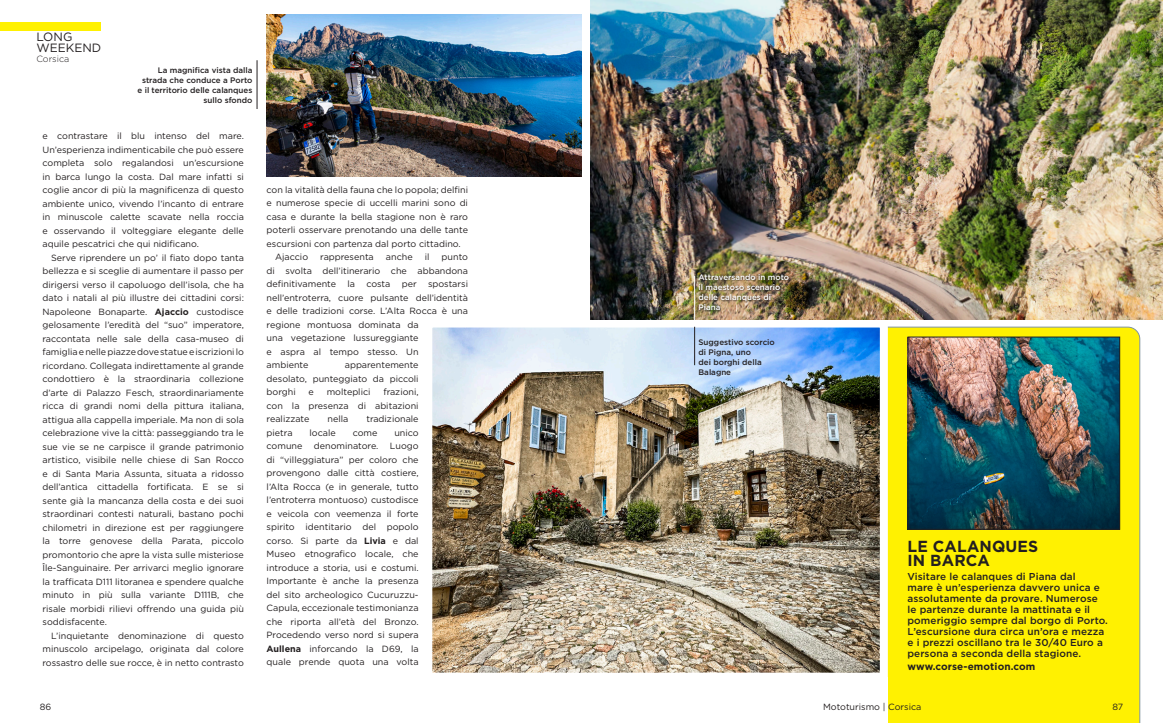
<style>
.page{position:relative;width:1163px;height:723px;background:#fff}
.page>*{position:absolute;margin:0;border:0;box-sizing:border-box;transform-origin:0 0}
.t1{font:700 16px "Gotham";letter-spacing:.01em;color:#231f20}
.t2{font:12px "Gotham";color:#231f20}
.t3{font:500 10px/11px "Gotham";letter-spacing:.01em;color:#231f20}
.t4{font:700 10px "Gotham";letter-spacing:.01em;color:#231f20}
.MT_Body{font:9px/13.5px "Gotham";color:#231f20;text-align:justify}
.t5{font:300 9px "Gotham";color:#231f20}
.MT_Body-2{font:500 8px/10px "Gotham";color:#231f20}
.MT_Body-3{font:500 8px/10px "Gotham";color:#fff}
.s1{font-weight:700}
</style>
<div class="page">
<div style="left:0;top:22px;width:100px;height:8px;background:#fff101"></div>
<div style="left:887px;top:327px;width:253px;height:396px;background:#fff101"></div>
<img style="left:909px;top:338px;width:208px;height:190px">
<div style="left:907px;top:336px;width:212px;height:194px;border:1px solid #231f20"></div>
<img style="left:433px;top:328px;width:445px;height:344px">
<div style="left:424px;top:319px;width:463px;height:362px;border:8px solid #fff"></div>
<hr style="left:694px;top:327px;width:1px;height:38px;background:#231f20">
<hr style="left:256px;top:60px;width:1px;height:49px;background:#231f20">
<div style="left:789px;top:677px;width:98px;height:46px;background:#fff"></div>
<img style="left:266px;top:14px;width:315px;height:163px">
<img style="left:590px;top:0;width:572px;height:319px">
<hr style="left:694px;top:276px;width:1px;height:44px;background:#fff">
<div style="left:698px;top:274px;width:92px;height:38px;background:#231f20;opacity:.75"></div>
<p class="t2" style="left:36px;top:30px;width:38px">LONG</p>
<p class="t2" style="left:36px;top:40px;width:66px">WEEKEND</p>
<p class="t5" style="left:36px;top:53px;width:34px">Corsica</p>
<p class="MT_Body-2" style="left:138px;top:65px;width:116px;text-align:right">La magnifica vista dalla strada che conduce a Porto e il territorio delle calanques sullo sfondo</p>
<p class="MT_Body" style="left:43px;top:129px;width:203px">e contrastare il blu intenso del mare.<br>Un’esperienza indimenticabile che può essere completa solo regalandosi un’escursione in barca lungo la costa. Dal mare infatti si coglie ancor di più la magnificenza di questo ambiente unico, vivendo l’incanto di entrare in minuscole calette scavate nella roccia e osservando il volteggiare elegante delle aquile pescatrici che qui nidificano.</p>
<p class="MT_Body" style="left:43px;top:250px;width:203px;text-indent:9px">Serve riprendere un po’ il fiato dopo tanta bellezza e si sceglie di aumentare il passo per dirigersi verso il capoluogo dell’isola, che ha dato i natali al più illustre dei cittadini corsi:<br>Napoleone Bonaparte. <span class="s1">Ajaccio</span> custodisce gelosamente l’eredità del “suo” imperatore, raccontata nelle sale della casa-museo di famiglia e nelle piazze dove statue e iscrizioni lo ricordano. Collegata indirettamente al grande condottiero è la straordinaria collezione d’arte di Palazzo Fesch, straordinariamente ricca di grandi nomi della pittura italiana, attigua alla cappella imperiale. Ma non di sola celebrazione vive la città: passeggiando tra le sue vie se ne carpisce il grande patrimonio artistico, visibile nelle chiese di San Rocco e di Santa Maria Assunta, situata a ridosso dell’antica cittadella fortificata. E se si sente già la mancanza della costa e dei suoi straordinari contesti naturali, bastano pochi chilometri in direzione est per raggiungere la torre genovese della Parata, piccolo promontorio che apre la vista sulle misteriose Île-Sanguinaire. Per arrivarci meglio ignorare la trafficata D111 litoranea e spendere qualche minuto in più sulla variante D111B, che risale morbidi rilievi offrendo una guida più soddisfacente.</p>
<p class="MT_Body" style="left:43px;top:628px;width:203px;text-indent:9px">L’inquietante denominazione di questo minuscolo arcipelago, originata dal colore rossastro delle sue rocce, è in netto contrasto</p>
<p class="MT_Body" style="left:40px;top:700px;width:13px">86</p>
<p class="MT_Body" style="left:266px;top:182px;width:203px">con la vitalità della fauna che lo popola; delfini e numerose specie di uccelli marini sono di casa e durante la bella stagione non è raro poterli osservare prenotando una delle tante escursioni con partenza dal porto cittadino.</p>
<p class="MT_Body" style="left:275px;top:250px;width:35px">Ajaccio</p>
<p class="MT_Body" style="left:320px;top:250px;width:55px">rappresenta</p>
<p class="MT_Body" style="left:386px;top:250px;width:28px">anche</p>
<p class="MT_Body" style="left:425px;top:250px;width:6px">il</p>
<p class="MT_Body" style="left:266px;top:250px;width:203px;text-indent:175px">punto di svolta dell’itinerario che abbandona definitivamente</p>
<p class="MT_Body" style="left:347px;top:277px;width:9px">la</p>
<p class="MT_Body" style="left:366px;top:277px;width:26px">costa</p>
<p class="MT_Body" style="left:401px;top:277px;width:16px">per</p>
<p class="MT_Body" style="left:266px;top:277px;width:203px;text-align:left;text-indent:161px">spostarsi nell’entroterra, cuore pulsante dell’identità e delle tradizioni corse. L’Alta Rocca è una regione montuosa dominata da<br>una vegetazione lussureggiante<br>e aspra al tempo stesso. Un<br>ambiente</p>
<p class="MT_Body" style="left:266px;top:358px;width:153px;text-indent:78px">apparentemente desolato, punteggiato da piccoli borghi</p>
<p class="MT_Body" style="left:266px;top:385px;width:153px;text-indent:117px">frazioni, con la presenza di abitazioni realizzate</p>
<p class="MT_Body" style="left:308px;top:385px;width:7px">e</p>
<p class="MT_Body" style="left:327px;top:385px;width:45px">molteplici</p>
<p class="MT_Body" style="left:327px;top:412px;width:22px">nella</p>
<p class="MT_Body" style="left:366px;top:412px;width:54px">tradizionale</p>
<p class="MT_Body" style="left:266px;top:425px;width:27px">pietra</p>
<p class="MT_Body" style="left:309px;top:425px;width:28px">locale</p>
<p class="MT_Body" style="left:352px;top:425px;width:26px">come</p>
<p class="MT_Body" style="left:394px;top:425px;width:26px">unico</p>
<p class="MT_Body" style="left:266px;top:439px;width:37px">comune</p>
<p class="MT_Body" style="left:314px;top:439px;width:66px">denominatore.</p>
<p class="MT_Body" style="left:266px;top:439px;width:153px;text-indent:123px">Luogo di “villeggiatura” per coloro che provengono dalle città costiere, l’Alta Rocca (e in generale, tutto l’entroterra montuoso) custodisce e veicola con veemenza il forte spirito identitario del popolo corso. Si parte da <span class="s1">Livia</span> e dal Museo etnografico locale, che introduce a storia, usi e costumi.<br>Importante è anche la presenza del sito archeologico Cucuruzzu-Capula, eccezionale testimonianza che riporta all’età del Bronzo.<br>Procedendo verso nord si supera <span class="s1">Aullena</span> inforcando la D69, la quale prende quota una volta</p>
<p class="MT_Body-3" style="left:698px;top:272px;width:92px">Attraversando in moto il maestoso scenario delle calanques di<br>Piana</p>
<p class="MT_Body-2" style="left:698px;top:337px;width:78px">Suggestivo scorcio di Pigna, uno<br>dei borghi della<br>Balagne</p>
<p class="t1" style="left:907px;top:537px;width:132px">LE CALANQUES</p>
<p class="t1" style="left:907px;top:551px;width:84px">IN BARCA</p>
<p class="t3" style="left:907px;top:570px;width:202px">Visitare le calanques di Piana dal<br>mare è un’esperienza davvero unica e assolutamente da provare. Numerose le partenze durante la mattinata e il pomeriggio sempre dal borgo di Porto.<br>L’escursione dura circa un’ora e mezza e i prezzi oscillano tra le 30/40 Euro a persona a seconda della stagione.</p>
<p class="t4" style="left:907px;top:661px;width:129px">www.corse-emotion.com</p>
<p class="MT_Body" style="left:822px;top:700px;width:100px">Mototurismo | Corsica</p>
<p class="MT_Body" style="left:1112px;top:700px;width:12px">87</p>
</div>
